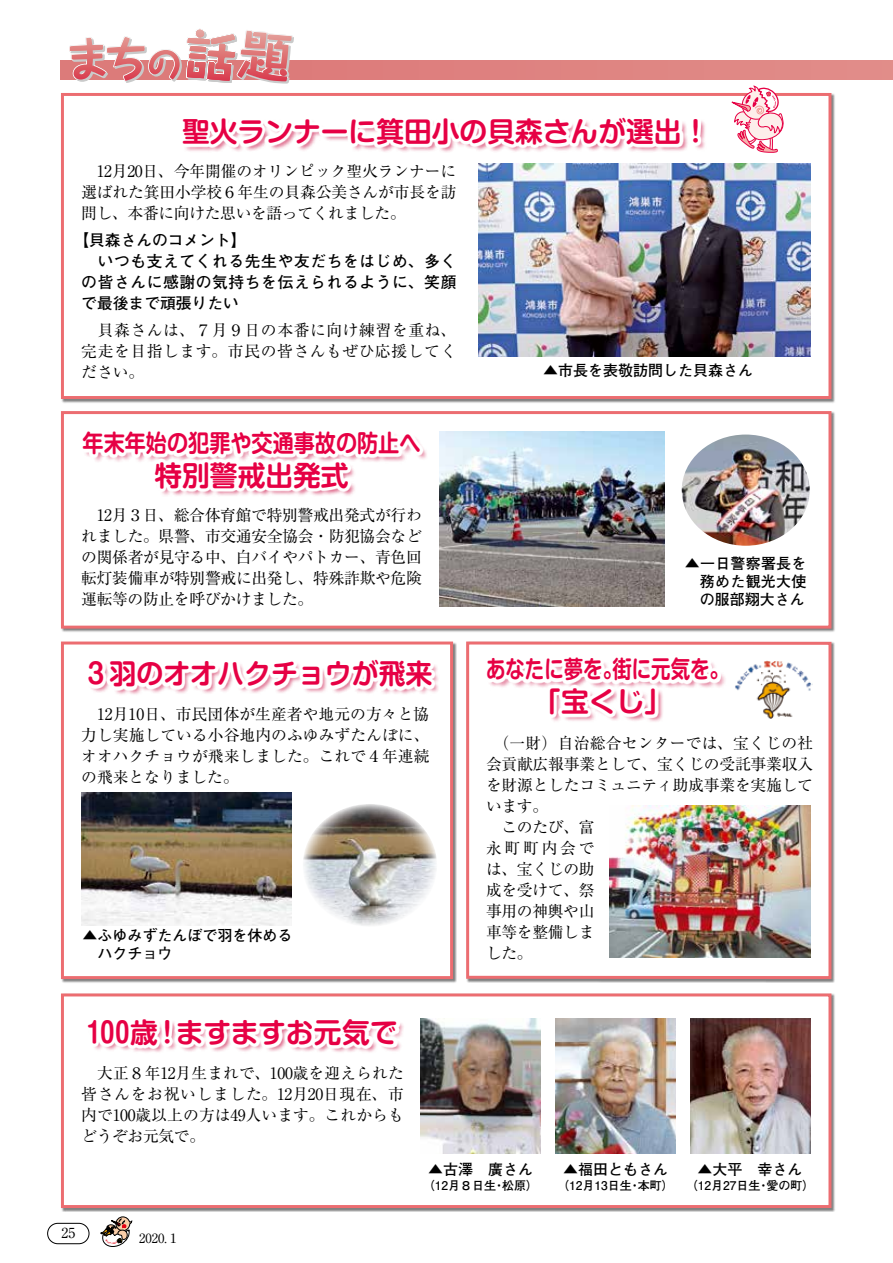
<style>
.page{position:relative;width:893px;height:1263px;background:#fff}
.page>*{position:absolute;margin:0;border:0;box-sizing:border-box;transform-origin:0 0}
.t1{font:700 27.75px "Shin M Go Pro De";color:#e60044}
.t2{font:700 24px "Shin M Go Pro De";color:#e60044;scale:.88 1}
.t3{font:700 24px "Shin M Go Pro De";color:#e60044;scale:.81 1}
.t4{font:15.75px/21px "Ryumin Pro";letter-spacing:-.01em;color:#000;text-align:justify}
.t5{font:700 15.75px/21px "Futo Go B101 Pr 6 N";letter-spacing:.04em;color:#000}
.t6{font:700 15px/18px "Futo Go B101 Pro";color:#000;text-align:justify}
.t7{font:13.8px "Ryumin Pro";color:#000}
.t8{font:12.75px "Ryumin Pro";color:#000}
.t9{font:700 12px "Futo Go B101 Pro";color:#000}
</style>
<div class="page">
<div style="left:61px;top:642px;width:396px;height:341px;background:#000;opacity:.5"></div>
<div style="left:61px;top:641px;width:392px;height:338px;background:#fff;border:3px solid #ec6d71"></div>
<div style="left:61px;top:93px;width:770px;height:306px;background:#fff;border:3px solid #ec6d71"></div>
<div style="left:61px;top:411px;width:774px;height:222px;background:#000;opacity:.5"></div>
<div style="left:61px;top:411px;width:770px;height:218px;background:#fff;border:3px solid #ec6d71"></div>
<div style="left:61px;top:993px;width:774px;height:219px;background:#000;opacity:.5"></div>
<div style="left:61px;top:993px;width:770px;height:215px;background:#fff;border:3px solid #ec6d71"></div>
<div style="left:466px;top:642px;width:370px;height:341px;background:#000;opacity:.5"></div>
<div style="left:468px;top:643px;width:362px;height:334px;background:#fff"></div>
<div style="left:466px;top:641px;width:365px;height:338px;border:3px solid #ec6d71"></div>
<div style="left:183px;top:117px;width:523px;height:36px;background:#c7003a;opacity:.75"></div>
<div style="left:180px;top:114px;width:521px;height:34px;background:#fff"></div>
<div style="left:487px;top:658px;width:239px;height:65px;background:#c7003a;opacity:.75"></div>
<div style="left:484px;top:654px;width:237px;height:64px;background:#fff"></div>
<div style="left:83px;top:432px;width:346px;height:65px;background:#c7003a;opacity:.75"></div>
<div style="left:80px;top:428px;width:343px;height:64px;background:#fff"></div>
<div style="left:61px;top:60px;width:832px;height:19px;background:#df8481"></div>
<div style="left:88px;top:661px;width:352px;height:35px;background:#c7003a;opacity:.75"></div>
<div style="left:85px;top:657px;width:350px;height:33px;background:#fff"></div>
<svg style="left:732px;top:86px;width:52px;height:67px"></svg>
<img style="left:479px;top:163px;width:331px;height:194px">
<img style="left:81px;top:792px;width:210px;height:133px">
<img style="left:609px;top:805px;width:201px;height:152px">
<img style="left:439px;top:432px;width:226px;height:175px">
<div style="left:88px;top:1019px;width:317px;height:35px;background:#c7003a;opacity:.75"></div>
<div style="left:85px;top:1015px;width:315px;height:34px;background:#fff"></div>
<img style="left:690px;top:1018px;width:120px;height:135px">
<img style="left:555px;top:1018px;width:120px;height:135px">
<img style="left:420px;top:1018px;width:120px;height:135px">
<img style="left:682px;top:434px;width:128px;height:112px">
<img style="left:303px;top:804px;width:133px;height:122px">
<img style="left:735px;top:660px;width:78px;height:59px">
<div style="left:47px;top:1223px;width:42px;height:21px;border:1px solid #000;border-radius:10px"></div>
<svg style="left:69px;top:29px;width:225px;height:55px"></svg>
<svg style="left:100px;top:1216px;width:33px;height:31px"></svg>
<h1 class="t1" style="left:182px;top:109px;width:529px">聖火ランナーに箕田小の貝森さんが選出!</h1>
<p class="t4" style="left:81px;top:160px;width:377px">　12月20日、今年開催のオリンピック聖火ランナーに選ばれた箕田小学校６年生の貝森公美さんが市長を訪問し、本番に向けた思いを語ってくれました。</p>
<p class="t5" style="left:81px;top:229px;width:377px;text-indent:-8px">【貝森さんのコメント【<br>　いつも支えてくれる先生や友だちをはじめ、多くの皆さんに感謝の気持ちを伝えられるように、笑顔で最後まで頑張りたい</p>
<p class="t4" style="left:81px;top:319px;width:377px">　貝森さんは、７月９日の本番に向け練習を重ね、完走を目指します。市民の皆さんもぜひ応援してください。</p>
<h2 class="t2" style="left:83px;top:424px;width:385px">年末年始の犯罪や交通事故の防止へ</h2>
<h1 class="t1" style="left:154px;top:453px;width:196px">特別警戒出発式</h1>
<p class="t4" style="left:81px;top:503px;width:342px">　12月３日、総合体育館で特別警戒出発式が行われました。県警、市交通安全協会・防犯協会などの関係者が見守る中、白バイやパトカー、青色回転灯装備車が特別警戒に出発し、特殊詐欺や危険運転等の防止を呼びかけました。</p>
<h1 class="t1" style="left:83px;top:651px;width:351px">３羽のオオハクチョウが飛来</h1>
<p class="t4" style="left:81px;top:703px;width:350px">　12月10日、市民団体が生産者や地元の方々と協力し実施している小谷地内のふゆみずたんぼに、オオハクチョウが飛来しました。これで４年連続の飛来となりました。</p>
<p class="t6" style="left:97px;top:925px;width:197px;text-indent:-15px">▲ふゆみずたんぼで羽を休めるハクチョウ</p>
<h1 class="t1" style="left:87px;top:1010px;width:72px">100歳</h1>
<h1 class="t1" style="left:153px;top:1010px;width:29px">！</h1>
<h1 class="t1" style="left:176px;top:1010px;width:224px">ますますお元気で</h1>
<p class="t4" style="left:81px;top:1062px;width:324px">　大正８年12月生まれで、100歳を迎えられた皆さんをお祝いしました。12月20日現在、市内で100歳以上の方は49人います。これからもどうぞお元気で。</p>
<p class="t6" style="left:543px;top:359px;width:211px">▲市長を表敬訪問した貝森さん</p>
<p class="t6" style="left:700px;top:552px;width:108px;text-indent:-15px">▲一日警察署長を務めた観光大使の服部翔大さん</p>
<h2 class="t3" style="left:486px;top:650px;width:301px">あなたに夢を街に元気を。</h2>
<h2 class="t3" style="left:603px;top:650px;width:25px">。</h2>
<h1 class="t1" style="left:533px;top:679px;width:140px">「宝くじ「</h1>
<p class="t4" style="left:486px;top:732px;width:329px;text-align:left">　（一財）自治総合センターでは、宝くじの社会貢献広報事業として、宝くじの受託事業収入を財源としたコミュニティ助成事業を実施しています。<br>　このたび、富<br>永町町内会で<br>は、宝くじの助<br>成を受けて、祭<br>事用の神輿や山<br>車等を整備しま<br>した。</p>
<p class="t7" style="left:61px;top:1222px;width:15px">25</p>
<p class="t8" style="left:139px;top:1228px;width:42px">2020.１</p>
<p class="t6" style="left:428px;top:1158px;width:106px">▲古澤　廣さん</p>
<p class="t9" style="left:502px;top:1176px;width:37px">松原(</p>
<p class="t9" style="left:423px;top:1176px;width:75px">（12月８日生</p>
<p class="t9" style="left:493px;top:1176px;width:13px">・</p>
<p class="t6" style="left:563px;top:1158px;width:106px">▲福田ともさん</p>
<p class="t9" style="left:638px;top:1176px;width:37px">本町(</p>
<p class="t9" style="left:557px;top:1176px;width:76px">（12月13日生</p>
<p class="t9" style="left:629px;top:1176px;width:13px">・</p>
<p class="t6" style="left:698px;top:1158px;width:106px">▲大平　幸さん</p>
<p class="t9" style="left:766px;top:1176px;width:49px">愛の町(</p>
<p class="t9" style="left:686px;top:1176px;width:76px">（12月27日生</p>
<p class="t9" style="left:757px;top:1176px;width:13px">・</p>
</div>
